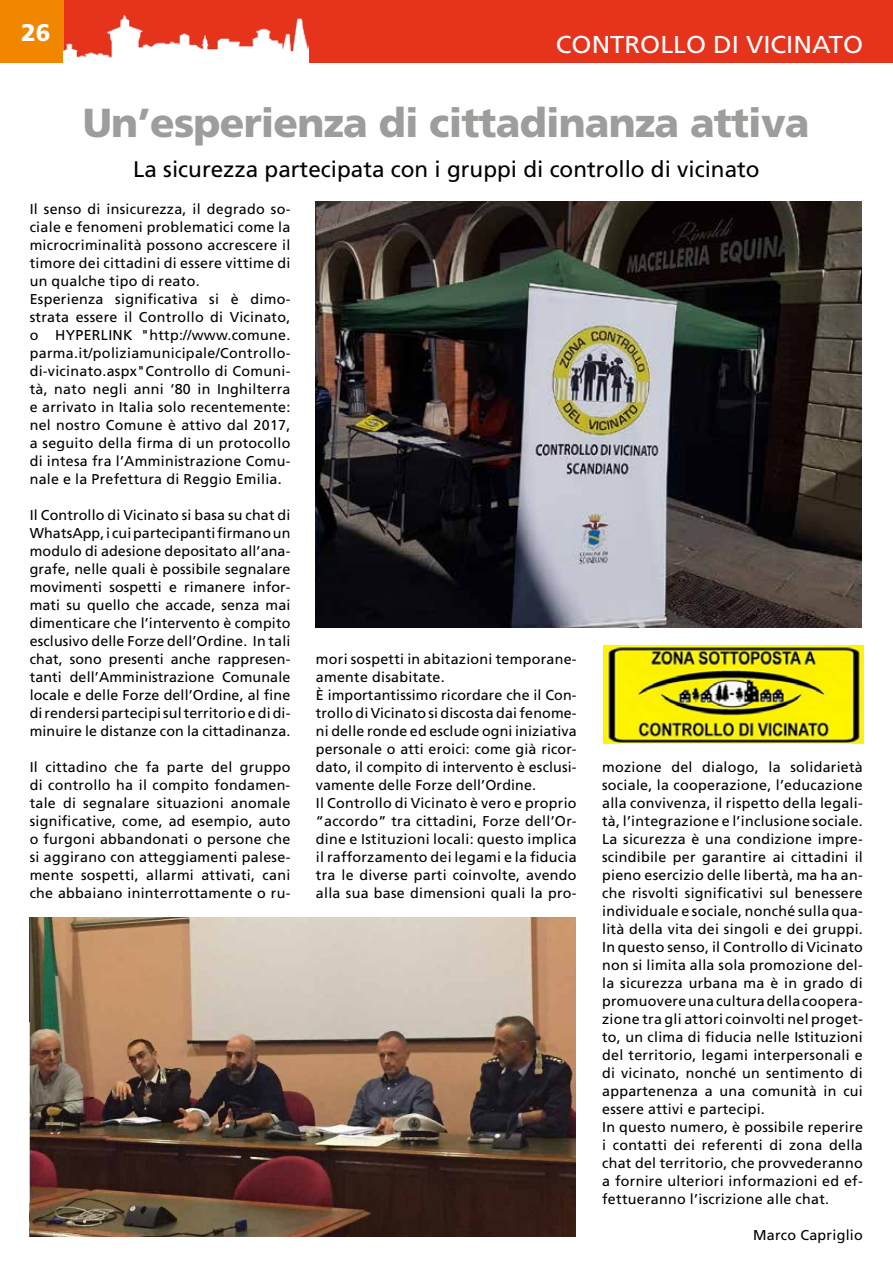
<style>
.page{position:relative;width:893px;height:1263px;background:#fff}
.page>*{position:absolute;margin:0;border:0;box-sizing:border-box;transform-origin:0 0}
.t1{font:900 40.5px "Frutiger";letter-spacing:-.02em;color:#9d9d9c}
.t2{font:24.45px "Frutiger";color:#fff;scale:1.06 1}
.t3{font:900 24px "Frutiger";color:#fff}
.t4{font:22.5px "Frutiger";color:#000}
.t5{font:14.25px/18px "Frutiger";letter-spacing:.02em;color:#000}
</style>
<div class="page">
<div style="left:0;top:0;width:893px;height:63px;background:#e6331c"></div>
<div style="left:0;top:0;width:64px;height:63px;background:#f18700"></div>
<img style="left:64px;top:16px;width:245px;height:47px">
<img style="left:316px;top:201px;width:546px;height:427px">
<img style="left:30px;top:917px;width:546px;height:320px">
<img style="left:603px;top:646px;width:260px;height:98px">
<h3 class="t3" style="left:21px;top:19px;width:31px">26</h3>
<h2 class="t2" style="left:556px;top:30px;width:291px">CONTROLLO DI VICINATO</h2>
<h1 class="t1" style="left:83px;top:99px;width:728px">Un’esperienza di cittadinanza attiva</h1>
<h3 class="t4" style="left:133px;top:156px;width:628px">La sicurezza partecipata con i gruppi di controllo di vicinato</h3>
<p class="t5" style="left:30px;top:200px;width:262px">Il senso di insicurezza, il degrado so&shy;ciale e fenomeni problematici come la microcriminalità possono accrescere il timore dei cittadini di essere vittime di un qualche tipo di reato.<br>Esperienza significativa si è dimo&shy;strata essere il Controllo di Vicinato, o HYPERLINK "http://www.comune. parma.it/poliziamunicipale/Controllo&shy;di-vicinato.aspx"Controllo di Comuni&shy;tà, nato negli anni ‘80 in Inghilterra e arrivato in Italia solo recentemente: nel nostro Comune è attivo dal 2017, a seguito della firma di un protocollo di intesa fra l’Amministrazione Comu&shy;nale e la Prefettura di Reggio Emilia.</p>
<p class="t5" style="left:30px;top:506px;width:262px;text-align:justify">Il Controllo di Vicinato si basa su chat di WhatsApp, i cui partecipanti firmano un modulo di adesione depositato all’ana&shy;grafe, nelle quali è possibile segnalare movimenti sospetti e rimanere infor&shy;mati su quello che accade, senza mai dimenticare che l’intervento è compito esclusivo delle Forze dell’Ordine. In tali chat, sono presenti anche rappresen&shy;tanti dell’Amministrazione Comunale locale e delle Forze dell’Ordine, al fine di rendersi partecipi sul territorio e di di&shy;minuire le distanze con la cittadinanza.</p>
<p class="t5" style="left:30px;top:758px;width:262px;text-align:justify">Il cittadino che fa parte del gruppo di controllo ha il compito fondamen&shy;tale di segnalare situazioni anomale significative, come, ad esempio, auto o furgoni abbandonati o persone che si aggirano con atteggiamenti palese&shy;mente sospetti, allarmi attivati, cani che abbaiano ininterrottamente o ru-</p>
<p class="t5" style="left:316px;top:650px;width:262px">mori sospetti in abitazioni temporane&shy;amente disabitate.<br>È importantissimo ricordare che il Con&shy;trollo di Vicinato si discosta dai fenome&shy;ni delle ronde ed esclude ogni iniziativa personale o atti eroici: come già ricor&shy;dato, il compito di intervento è esclusi&shy;vamente delle Forze dell’Ordine.<br>Il Controllo di Vicinato è vero e proprio “accordo” tra cittadini, Forze dell’Or&shy;dine e Istituzioni locali: questo implica il rafforzamento dei legami e la fiducia tra le diverse parti coinvolte, avendo alla sua base dimensioni quali la pro-</p>
<p class="t5" style="left:602px;top:758px;width:262px">mozione del dialogo, la solidarietà sociale, la cooperazione, l’educazione alla convivenza, il rispetto della legali&shy;tà, l’integrazione e l’inclusione sociale.<br>La sicurezza è una condizione impre&shy;scindibile per garantire ai cittadini il pieno esercizio delle libertà, ma ha an&shy;che risvolti significativi sul benessere individuale e sociale, nonché sulla qua&shy;lità della vita dei singoli e dei gruppi.<br>In questo senso, il Controllo di Vicinato non si limita alla sola promozione del&shy;la sicurezza urbana ma è in grado di promuovere una cultura della coopera&shy;zione tra gli attori coinvolti nel proget&shy;to, un clima di fiducia nelle Istituzioni del territorio, legami interpersonali e di vicinato, nonché un sentimento di appartenenza a una comunità in cui essere attivi e partecipi.<br>In questo numero, è possibile reperire i contatti dei referenti di zona della chat del territorio, che provvederanno a fornire ulteriori informazioni ed ef&shy;fettueranno l’iscrizione alle chat.</p>
<p class="t5" style="left:753px;top:1226px;width:111px">Marco Capriglio</p>
</div>
